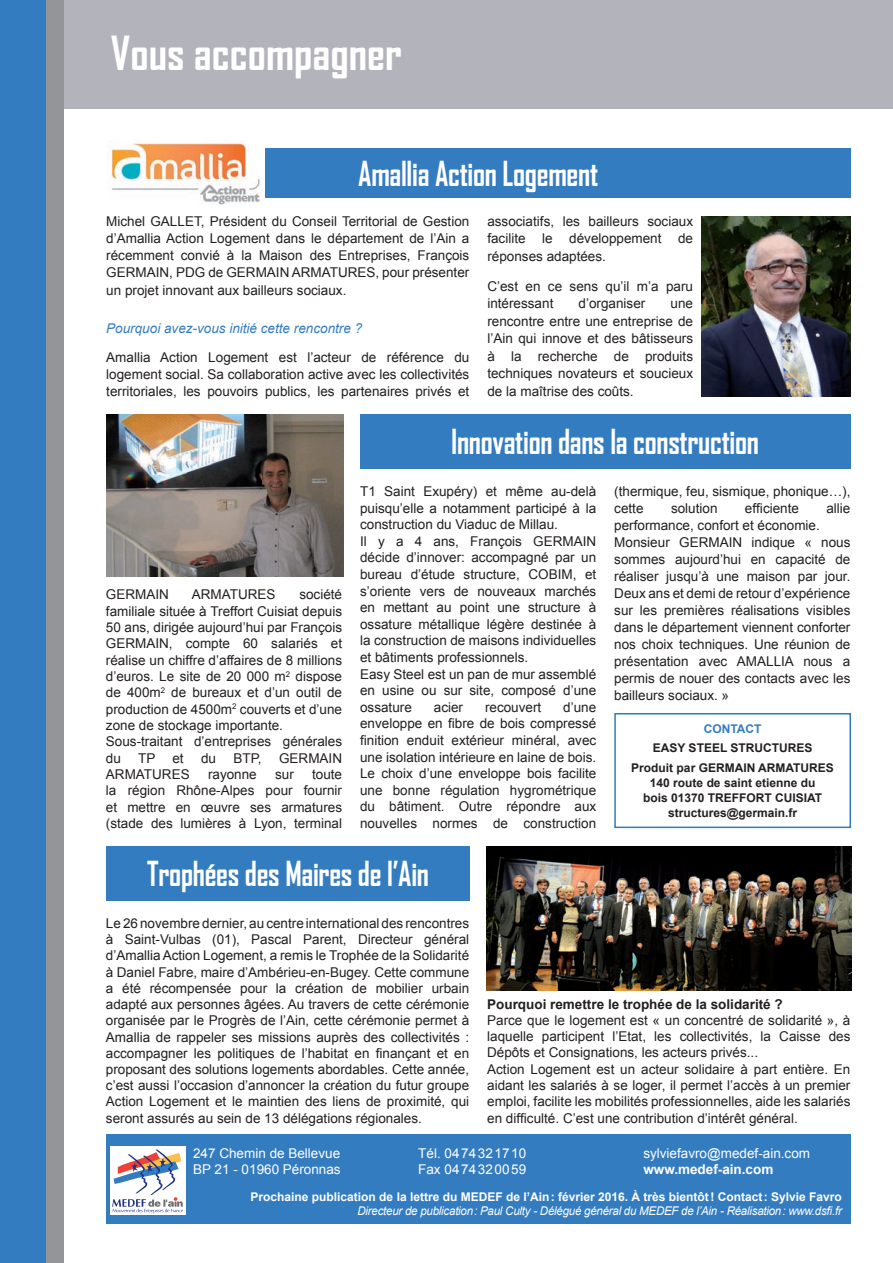
<style>
.page{position:relative;width:893px;height:1263px;background:#fff}
.page>*{position:absolute;margin:0;border:0;box-sizing:border-box;transform-origin:0 0}
.t1{font:700 45px "Agency FB";color:#fff}
.t2{font:700 33px "Agency FB";letter-spacing:-.01em;color:#fff;scale:.9 1}
.t3{font:13.5px/16.6px "Arial";color:#231f20;text-align:justify}
.t4{font:13.5px/16.2px "Arial";color:#fff}
.t5{font:700 13.5px "Arial";color:#231f20}
.t6{font:italic 13.5px "Arial";color:#347cc0}
.t7{font:700 13.5px "Arial";color:#fff}
.t8{font:700 12px/15px "Arial";color:#231f20;text-align:center}
.t9{font:700 12px "Arial";color:#fff}
.t10{font:italic 12px "Arial";letter-spacing:-.02em;color:#fff;scale:.96 1}
.t11{font:700 12px "Arial";color:#347cc0}
</style>
<div class="page">
<div style="left:0;top:0;width:893px;height:108px;background:#b3b3bb"></div>
<div style="left:0;top:0;width:47px;height:1263px;background:#347cc0"></div>
<div style="left:46px;top:0;width:18px;height:1263px;background:#939598"></div>
<div style="left:106px;top:1134px;width:744px;height:90px;background:#347cc0"></div>
<div style="left:110px;top:1146px;width:76px;height:68px;background:#fff"></div>
<svg style="left:112px;top:1149px;width:71px;height:64px"></svg>
<div style="left:360px;top:414px;width:490px;height:54px;background:#347cc0"></div>
<div style="left:106px;top:149px;width:744px;height:49px;background:#347cc0"></div>
<div style="left:614px;top:713px;width:237px;height:115px;border:2px solid #347cc0"></div>
<div style="left:105px;top:136px;width:160px;height:74px;background:#fff"></div>
<img style="left:109px;top:141px;width:152px;height:64px">
<div style="left:106px;top:846px;width:364px;height:54px;background:#347cc0"></div>
<img style="left:106px;top:414px;width:237px;height:162px">
<img style="left:487px;top:846px;width:364px;height:144px">
<img style="left:702px;top:216px;width:148px;height:180px">
<h1 class="t1" style="left:111px;top:25px;width:293px">Vous accompagner</h1>
<h2 class="t2" style="left:358px;top:153px;width:268px">Amallia Action Logement</h2>
<p class="t3" style="left:106px;top:213px;width:365px;line-height:17.1px">Michel GALLET, Président du Conseil Territorial de Gestion d’Amallia Action Logement dans le département de l’Ain a récemment convié à la Maison des Entreprises, François GERMAIN, PDG de GERMAIN ARMATURES, pour présenter un projet innovant aux bailleurs sociaux.</p>
<p class="t6" style="left:106px;top:319px;width:257px">Pourquoi avez-vous initié cette rencontre ?</p>
<p class="t3" style="left:106px;top:348px;width:365px;line-height:17.1px">Amallia Action Logement est l’acteur de référence du logement social. Sa collaboration active avec les collectivités territoriales, les pouvoirs publics, les partenaires privés et</p>
<p class="t3" style="left:487px;top:212px;width:207px;line-height:17.5px">associatifs, les bailleurs sociaux facilite le développement de réponses adaptées.</p>
<p class="t3" style="left:487px;top:277px;width:207px;line-height:17.5px">C’est en ce sens qu’il m’a paru intéressant</p>
<p class="t3" style="left:579px;top:295px;width:68px">d’organiser</p>
<p class="t3" style="left:487px;top:295px;width:207px;line-height:17.5px;text-indent:183px">une rencontre entre une entreprise de l’Ain qui innove et des bâtisseurs à la recherche de produits techniques novateurs et soucieux de la maîtrise des coûts.</p>
<p class="t3" style="left:106px;top:586px;width:65px">GERMAIN</p>
<p class="t3" style="left:192px;top:586px;width:85px">ARMATURES</p>
<p class="t3" style="left:106px;top:587px;width:238px;text-align:left;text-indent:193px">société familiale située à Treffort Cuisiat depuis<br>50 ans, dirigée aujourd’hui par François<br>GERMAIN, compte 60 salariés et réalise un chiffre d’affaires de 8 millions d’euros. Le site de 20 000 m<sup>2</sup> dispose de 400m<sup>2</sup> de bureaux et d’un outil de production de 4500m<sup>2</sup> couverts et d’une zone de stockage importante.<br>Sous-traitant d’entreprises générales du</p>
<p class="t3" style="left:138px;top:750px;width:19px">TP</p>
<p class="t3" style="left:172px;top:750px;width:13px">et</p>
<p class="t3" style="left:201px;top:750px;width:17px">du</p>
<p class="t3" style="left:233px;top:750px;width:30px">BTP,</p>
<p class="t3" style="left:279px;top:750px;width:65px">GERMAIN</p>
<p class="t3" style="left:106px;top:766px;width:85px">ARMATURES</p>
<p class="t3" style="left:208px;top:766px;width:50px">rayonne</p>
<p class="t3" style="left:275px;top:766px;width:20px">sur</p>
<p class="t3" style="left:106px;top:766px;width:238px;text-indent:206px">toute la région Rhône-Alpes pour fournir et mettre en œuvre ses armatures (stade des lumières à Lyon, terminal</p>
<h2 class="t2" style="left:451px;top:421px;width:344px">Innovation dans la construction</h2>
<p class="t3" style="left:360px;top:483px;width:238px;text-align:left">T1 Saint Exupéry) et même au-delà puisqu’elle a notamment participé à la construction du Viaduc de Millau.<br>Il y a 4 ans, François GERMAIN décide d’innover: accompagné par un bureau d’étude structure, COBIM, et s’oriente vers de nouveaux marchés en mettant au point une structure à ossature métallique légère destinée à la construction de maisons individuelles et bâtiments professionnels.<br>Easy Steel est un pan de mur assemblé en usine ou sur site, composé d’une ossature</p>
<p class="t3" style="left:360px;top:699px;width:238px;text-indent:203px">d’une enveloppe en fibre de bois compressé finition enduit extérieur minéral, avec une isolation intérieure en laine de bois.<br>Le choix d’une enveloppe bois facilite une bonne régulation hygrométrique du bâtiment. Outre répondre aux nouvelles normes de construction</p>
<p class="t3" style="left:434px;top:699px;width:31px">acier</p>
<p class="t3" style="left:485px;top:699px;width:58px">recouvert</p>
<p class="t3" style="left:614px;top:483px;width:238px">(thermique, feu, sismique, phonique…), cette</p>
<p class="t3" style="left:671px;top:500px;width:48px">solution</p>
<p class="t3" style="left:745px;top:500px;width:56px">efficiente</p>
<p class="t3" style="left:826px;top:500px;width:26px">allie</p>
<p class="t3" style="left:614px;top:517px;width:238px;text-align:left">performance, confort et économie.<br>Monsieur GERMAIN indique « nous sommes aujourd’hui en capacité de réaliser jusqu’à une maison par jour.<br>Deux ans et demi de retour d’expérience sur les premières réalisations visibles dans le département viennent conforter nos choix techniques. Une réunion de présentation avec AMALLIA nous a permis de nouer des contacts avec les bailleurs sociaux. »</p>
<p class="t11" style="left:704px;top:721px;width:59px">CONTACT</p>
<p class="t8" style="left:631px;top:739px;width:204px;line-height:19.4px">EASY STEEL STRUCTURES<br>Produit par GERMAIN ARMATURES</p>
<p class="t8" style="left:643px;top:775px;width:181px">140 route de saint etienne du bois 01370 TREFFORT CUISIAT structures@germain.fr</p>
<h2 class="t2" style="left:147px;top:853px;width:315px">Trophées des Maires de l’Ain</h2>
<p class="t3" style="left:106px;top:915px;width:365px;line-height:16.2px">Le 26 novembre dernier, au centre international des rencontres à Saint-Vulbas (01), Pascal Parent, Directeur général d’Amallia Action Logement, a remis le Trophée de la Solidarité à Daniel Fabre, maire d’Ambérieu-en-Bugey. Cette commune a été récompensée pour la création de mobilier urbain adapté aux personnes âgées. Au travers de cette cérémonie organisée par le Progrès de l’Ain, cette cérémonie permet à Amallia de rappeler ses missions auprès des collectivités : accompagner les politiques de l’habitat en finançant et en proposant des solutions logements abordables. Cette année, c’est aussi l’occasion d’annoncer la création du futur groupe Action Logement et le maintien des liens de proximité, qui seront assurés au sein de 13 délégations régionales.</p>
<p class="t5" style="left:487px;top:995px;width:297px">Pourquoi remettre le trophée de la solidarité ?</p>
<p class="t3" style="left:487px;top:1012px;width:365px;text-align:left">Parce que le logement est « un concentré de solidarité », à laquelle participent l’Etat, les collectivités, la Caisse des Dépôts et Consignations, les acteurs privés...<br>Action Logement est un acteur solidaire à part entière. En aidant les salariés à se loger, il permet l’accès à un premier emploi, facilite les mobilités professionnelles, aide les salariés en difficulté. C’est une contribution d’intérêt général.</p>
<p class="t4" style="left:193px;top:1145px;width:149px">247 Chemin de Bellevue<br>BP 21 - 01960 Péronnas</p>
<p class="t4" style="left:418px;top:1145px;width:110px">Tél. 04 74 32 17 10<br>Fax 04 74 32 00 59</p>
<p class="t4" style="left:643px;top:1145px;width:168px">sylviefavro@medef-ain.com</p>
<p class="t7" style="left:643px;top:1160px;width:132px">www.medef-ain.com</p>
<p class="t9" style="left:251px;top:1189px;width:593px">Prochaine publication de la lettre du MEDEF de l’Ain : février 2016. À très bientôt ! Contact : Sylvie Favro</p>
<p class="t10" style="left:357px;top:1203px;width:506px">Directeur de publication: Paul Culty - Délégué général du MEDEF de l’Ain - Réalisation: www.dsfi.fr</p>
</div>
